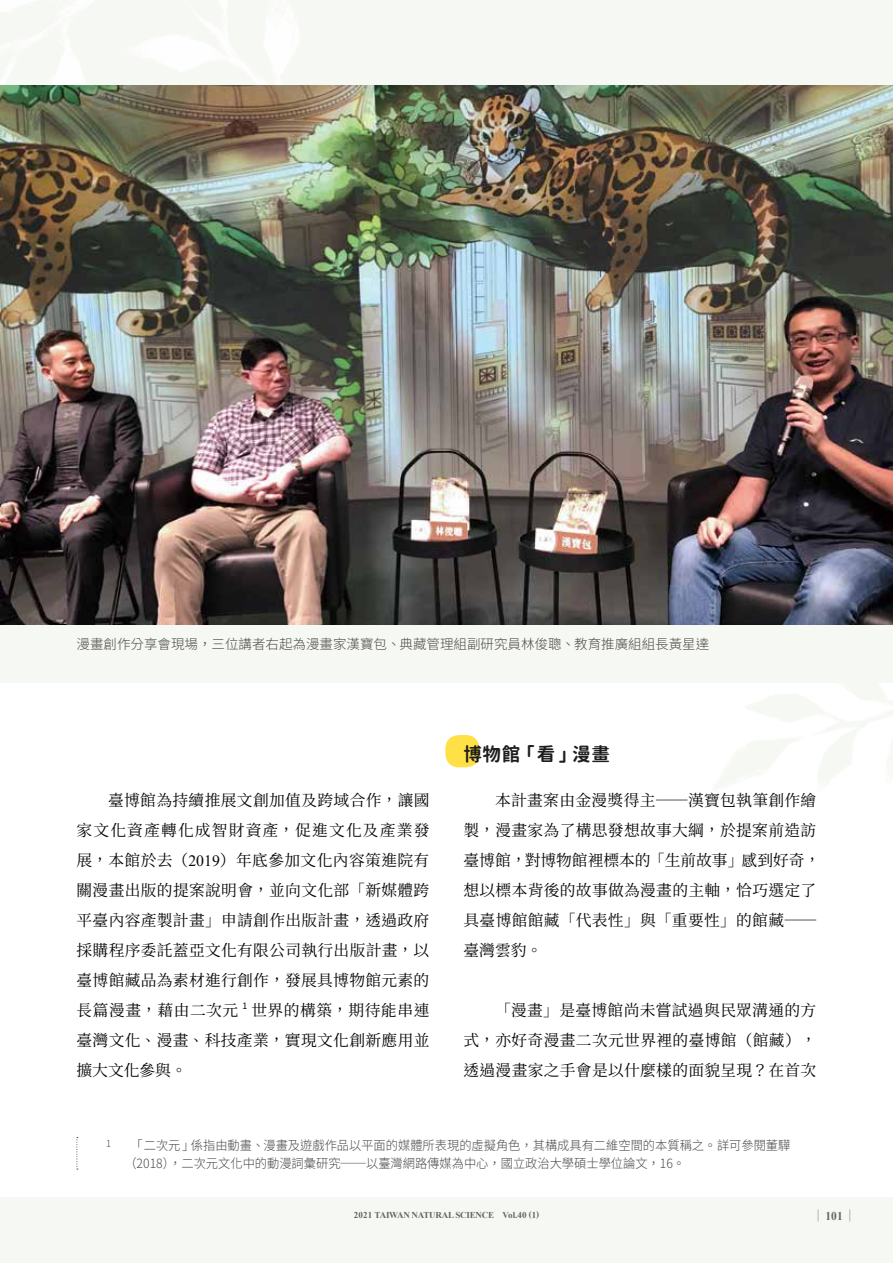
<style>
.page{position:relative;width:893px;height:1263px;background:#fff}
.page>*{position:absolute;margin:0;border:0;box-sizing:border-box;transform-origin:0 0}
.t1{font:18.75px "Gen Sen Maru Gothic TW Bold TTF";color:#1f1d1d}
.t2{font:15.75px/30px "Source Han Serif TC";letter-spacing:.02em;color:#050505;text-align:justify}
.t3{font:300 13.5px "Source Han Sans TC";color:#4c4948}
.t4{font:300 12.75px/17.7px "Source Han Sans TC";color:#4c4948;scale:.96 1}
.t5{font:700 12px "Times New Roman";color:#666464;scale:.95 1}
.t6{font:300 9.6px "Source Han Sans TC";color:#4c4948;scale:.96 1}
.t7{font:700 9px "Times New Roman";letter-spacing:-.025em;color:#666464}
.t8{font:8.7px "Source Han Sans TC";color:#050505}
.s1{font-family:"Times New Roman"}
.s2{font-family:"Source Han Serif TC";font-weight:400}
</style>
<div class="page">
<div style="left:0;top:0;width:893px;height:683px;background:#f6f8f3"></div>
<div style="left:445px;top:735px;width:34px;height:32px;background:#ffe046;border-radius:14px"></div>
<div style="left:0;top:1197px;width:893px;height:66px;background:#f6f8f3"></div>
<img style="left:0;top:0;width:55px;height:297px">
<img style="left:55px;top:0;width:243px;height:85px">
<svg style="left:77px;top:1137px;width:1px;height:33px"></svg>
<img style="left:1px;top:85px;width:892px;height:539px">
<p class="t3" style="left:77px;top:636px;width:634px">漫畫創作分享會現場，三位講者右起為漫畫家漢寶包、典藏管理組副研究員林俊聰、教育推廣組組長黃星達</p>
<p class="t2" style="left:77px;top:786px;width:355px;text-indent:32px">臺博館為持續推展文創加值及跨域合作，讓國家文化資產轉化成智財資產，促進文化及產業發展，本館於去（<span class="s1">2019</span>）年底參加文化內容策進院有關漫畫出版的提案說明會，並向文化部「新媒體跨平臺內容產製計畫」申請創作出版計畫，透過政府採購程序委託蓋亞文化有限公司執行出版計畫，以臺博館藏品為素材進行創作，發展具博物館元素的長篇漫畫，藉由二次元</p>
<p class="t8" style="left:242px;top:1000px;width:6px">1</p>
<p class="t2" style="left:77px;top:996px;width:355px;text-indent:175px">世界的構築，期待能串連臺灣文化、漫畫、科技產業，實現文化創新應用並擴大文化參與。</p>
<p class="t1" style="left:463px;top:743px;width:148px">博物館「看」漫畫</p>
<p class="t2" style="left:463px;top:786px;width:358px;text-align:left;text-indent:31px">本計畫案由金漫獎得主―漢寶包執筆創作繪製，漫畫家為了構思發想故事大綱，於提案前造訪臺博館，對博物館裡標本的「生前故事」感到好奇，想以標本背後的故事做為漫畫的主軸，恰巧選定了具臺博館館藏「代表性」與「重要性」的館藏―臺灣雲豹。</p>
<p class="t2" style="left:463px;top:996px;width:355px;text-indent:32px">「漫畫」是臺博館尚未嘗試過與民眾溝通的方式，亦好奇漫畫二次元世界裡的臺博館（館藏），透過漫畫家之手會是以什麼樣的面貌呈現？在首次</p>
<p class="t6" style="left:106px;top:1138px;width:7px">1</p>
<p class="t4" style="left:124px;top:1137px;width:695px;text-indent:6px">「二次元」係指由動畫、漫畫及遊戲作品以平面的媒體所表現的虛擬角色，其構成具有二維空間的本質稱之。詳可參閱董驊（2018），二次元文化中的動漫詞彙研究─以臺灣網路傳媒為中心，國立政治大學碩士學位論文，16。</p>
<p class="t7" style="left:354px;top:1208px;width:187px">2021 TAIWAN NATURAL SCIENCE Vol.40 (1)</p>
<p class="t5" style="left:814px;top:1207px;width:45px"><span class="s2">｜</span> 101<span class="s2">｜</span></p>
</div>
